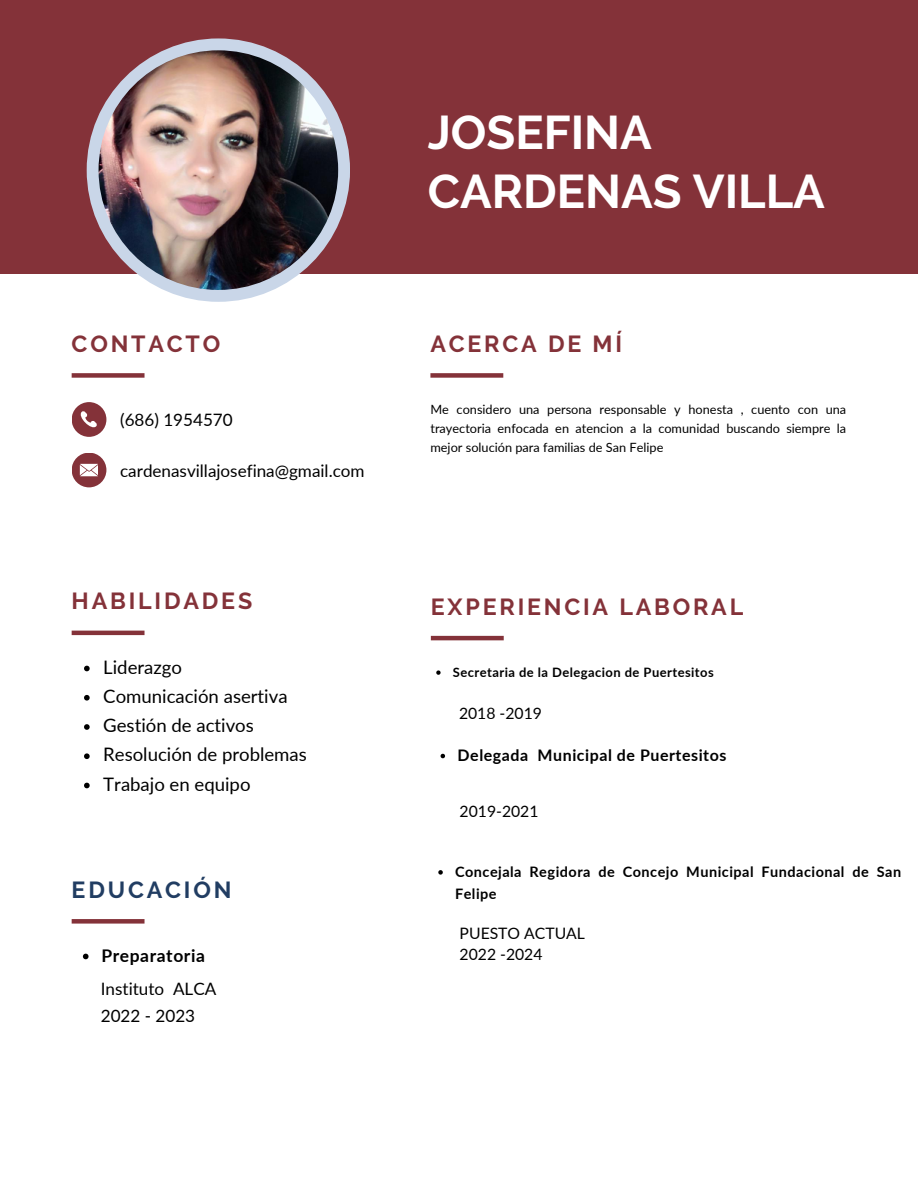
<style>
.page{position:relative;width:918px;height:1188px;background:#fff}
.page>*{position:absolute;margin:0;border:0;box-sizing:border-box;transform-origin:0 0}
.t1{font:700 47.1px/58.5px "Raleway";color:#fff}
.t2{font:700 23.25px "Raleway";letter-spacing:.12em;color:#843239}
.t3{font:700 23.25px "Raleway";letter-spacing:.12em;color:#213d62}
.t4{font:18.6px "Lato";color:#000}
.t5{font:700 17.4px "Lato";letter-spacing:.035em;color:#000}
.t6{font:17.1px "Lato";color:#000}
.t7{font:700 15.9px "Lato";letter-spacing:.035em;color:#000}
.t8{font:15.75px "Lato";color:#000}
.t9{font:700 14.4px/22.5px "Lato";letter-spacing:.035em;color:#000}
.t10{font:700 12.9px "Lato";letter-spacing:.035em;color:#000}
.t11{font:12.75px/19.2px "Lato";color:#000;text-align:justify}
</style>
<div class="page">
<div style="left:0;top:0;width:918px;height:274px;background:#843239"></div>
<div style="left:87px;top:38px;width:263px;height:264px;background:#c9d6e8;border-radius:50%"></div>
<img style="left:99px;top:50px;width:239px;height:240px;border-radius:50%">
<hr style="left:72px;top:631px;width:73px;height:4px;background:#843239">
<div style="left:72px;top:373px;width:73px;height:5px;background:#843239"></div>
<div style="left:72px;top:402px;width:34px;height:35px;background:#843239;border-radius:50%"></div>
<svg style="left:80px;top:411px;width:17px;height:17px"></svg>
<div style="left:72px;top:453px;width:34px;height:34px;background:#843239;border-radius:50%"></div>
<svg style="left:80px;top:464px;width:18px;height:12px"></svg>
<div style="left:72px;top:919px;width:73px;height:5px;background:#843239"></div>
<div style="left:430px;top:373px;width:73px;height:5px;background:#843239"></div>
<hr style="left:431px;top:636px;width:73px;height:4px;background:#843239">
<svg style="left:436px;top:670px;width:5px;height:5px"></svg>
<svg style="left:441px;top:754px;width:4px;height:4px"></svg>
<svg style="left:84px;top:666px;width:6px;height:5px"></svg>
<svg style="left:84px;top:695px;width:6px;height:6px"></svg>
<svg style="left:84px;top:724px;width:6px;height:6px"></svg>
<svg style="left:84px;top:753px;width:6px;height:6px"></svg>
<svg style="left:84px;top:783px;width:6px;height:5px"></svg>
<svg style="left:83px;top:954px;width:6px;height:5px"></svg>
<svg style="left:438px;top:870px;width:5px;height:5px"></svg>
<p class="t2" style="left:72px;top:330px;width:150px">CONTACTO</p>
<p class="t6" style="left:120px;top:410px;width:114px">(686) 1954570</p>
<p class="t6" style="left:120px;top:460px;width:246px">cardenasvillajosefina@gmail.com</p>
<p class="t2" style="left:72px;top:587px;width:182px">HABILIDADES</p>
<p class="t4" style="left:103px;top:655px;width:80px">Liderazgo</p>
<p class="t4" style="left:103px;top:684px;width:186px">Comunicación asertiva</p>
<p class="t4" style="left:103px;top:714px;width:152px">Gestión de activos</p>
<p class="t4" style="left:103px;top:743px;width:205px">Resolución de problemas</p>
<p class="t4" style="left:103px;top:772px;width:149px">Trabajo en equipo</p>
<p class="t3" style="left:72px;top:876px;width:161px">EDUCACIÓN</p>
<p class="t5" style="left:101px;top:944px;width:105px">Preparatoria</p>
<p class="t6" style="left:101px;top:979px;width:117px">Instituto ALCA</p>
<p class="t6" style="left:101px;top:1006px;width:96px">2022 - 2023</p>
<p class="t1" style="left:428px;top:104px;width:399px">JOSEFINA<br>CARDENAS VILLA</p>
<p class="t2" style="left:430px;top:330px;width:193px">ACERCA DE MÍ</p>
<p class="t11" style="left:430px;top:399px;width:417px">Me considero una persona responsable y honesta , cuento con una trayectoria enfocada en atencion a la comunidad buscando siempre la mejor solución para familias de San Felipe</p>
<p class="t2" style="left:431px;top:593px;width:314px">EXPERIENCIA LABORAL</p>
<p class="t10" style="left:453px;top:664px;width:262px">Secretaria de la Delegacion de Puertesitos</p>
<p class="t8" style="left:459px;top:704px;width:84px">2018 -2019</p>
<p class="t7" style="left:458px;top:745px;width:270px">Delegada Municipal de Puertesitos</p>
<p class="t8" style="left:460px;top:802px;width:80px">2019-2021</p>
<p class="t9" style="left:455px;top:860px;width:448px">Concejala Regidora de Concejo Municipal Fundacional de San<br>Felipe</p>
<p class="t8" style="left:460px;top:923px;width:127px">PUESTO ACTUAL</p>
<p class="t8" style="left:460px;top:945px;width:84px">2022 -2024</p>
</div>
